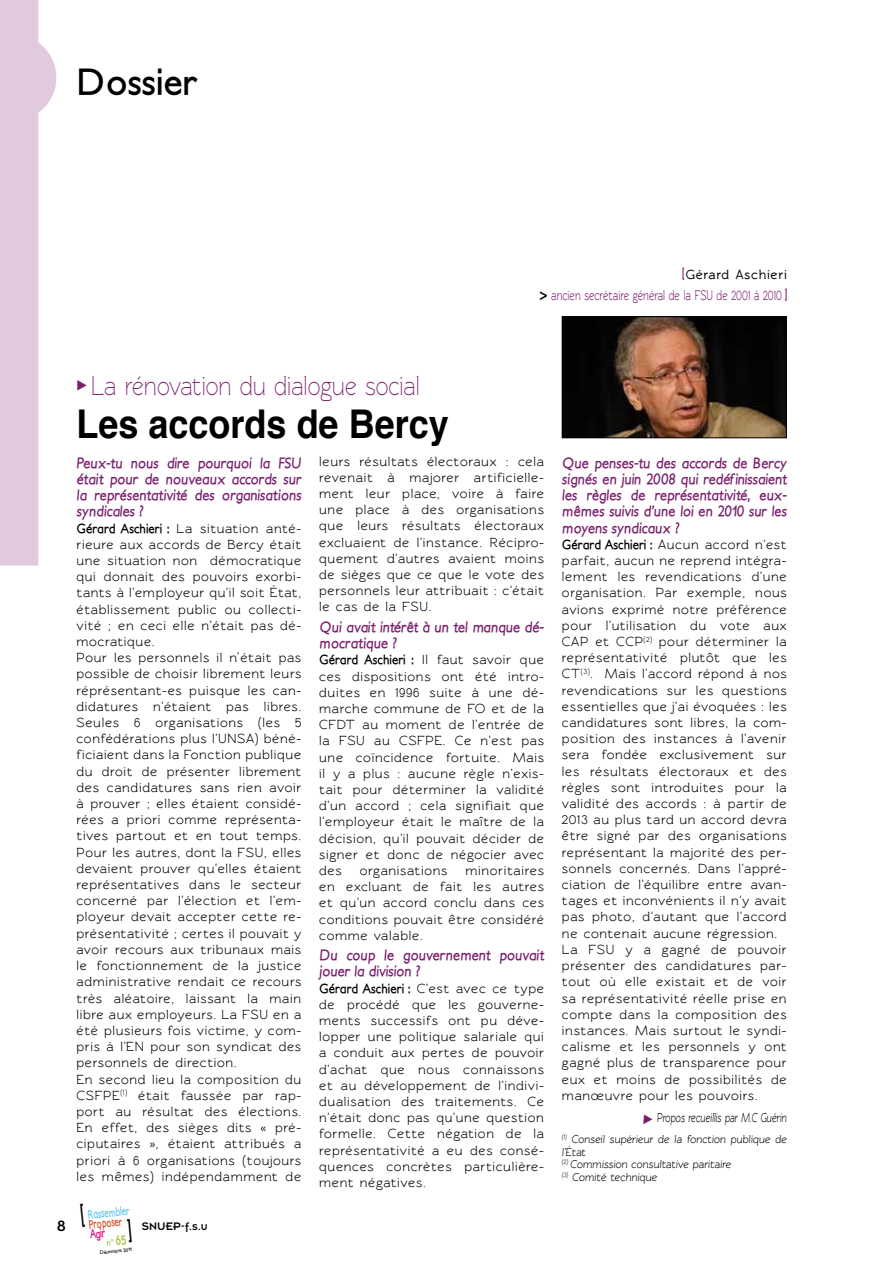
<style>
.page{position:relative;width:893px;height:1263px;background:#fff}
.page>*{position:absolute;margin:0;border:0;box-sizing:border-box;transform-origin:0 0}
.t1{font:700 39.6px "Helvetica";color:#000;scale:.91 1}
.t2{font:700 36px "Petita";letter-spacing:.005em;color:#000}
.t3{font:28.05px "Rawengulk";color:#7c206d;scale:.82 1}
.t4{font:16.5px "Insignia A";color:#000}
.t5{font:700 14.85px/16.2px "Petita";letter-spacing:.015em;color:#7c206d;text-align:justify;scale:.91 1}
.t6{font:600 14.1px "Rawengulk";letter-spacing:.005em;color:#7c206d;scale:.71 1}
.t7{font:600 13.5px/16.2px "Rawengulk";letter-spacing:.05em;color:#000;text-align:justify}
.t8{font:700 13.5px "Rawengulk";letter-spacing:.05em;color:#000}
.t9{font:700 13.2px "Petita";color:#000;scale:.91 1}
.t10{font:600 13.2px "Rawengulk";color:#000;scale:.68 1}
.t11{font:700 12.45px "Petita";color:#64c7ed;scale:.67 1}
.t12{font:700 12.45px "Petita";color:#dc5024;scale:.67 1}
.t13{font:700 12.45px "Petita";color:#e2007a;scale:.67 1}
.t14{font:12px "Insignia";color:#000}
.t15{font:600 11.55px/12.6px "Rawengulk";color:#000;scale:.91 1}
.t16{font:9.3px "Insignia";color:#a6c63f;scale:.8 1}
.t17{font:700 4.8px "Petita";color:#000}
.s1{font-family:"Fibel Sued";font-size:16.8px;color:#7c206d}
.s2{font-family:"Insignia A";font-weight:400;font-size:16.8px;color:#000}
.s3{font-family:"Fibel Sued";font-weight:700;font-size:16.8px}
.s4{font-family:"Petita";font-weight:700;font-size:13.2px}
.s5{font-size:14.85px}
.s6{font-family:"Rawengulk";font-weight:600;font-size:13.5px}
</style>
<div class="page">
<svg style="left:0;top:0;width:56px;height:566px"></svg>
<img style="left:564px;top:318px;width:221px;height:118px">
<div style="left:562px;top:316px;width:225px;height:122px;border:1px solid #000"></div>
<h2 class="t2" style="left:77px;top:59px;width:122px">Dossier</h2>
<h3 class="t3" style="left:77px;top:370px;width:420px"><sup>E</sup> La rénovation du dialogue social</h3>
<h1 class="t1" style="left:77px;top:392px;width:410px">Les accords de Bercy</h1>
<p class="t8" style="left:682px;top:266px;width:106px"><span class="s1">[</span>Gérard Aschieri</p>
<p class="t6" style="left:539px;top:287px;width:350px"><span class="s2">&gt;</span> ancien secrétaire général de la FSU de 2001 à 2010 <span class="s3">]</span></p>
<p class="t5" style="left:77px;top:455px;width:250px">Peux-tu nous dire pourquoi la FSU était pour de nouveaux accords sur la représentativité des organisations syndicales ?</p>
<p class="t7" style="left:77px;top:520px;width:226px;text-align:left"><span class="s4">Gérard Aschieri :</span> La situation anté&shy;rieure aux accords de Bercy était une situation non démocratique qui donnait des pouvoirs exorbi&shy;tants à l'employeur qu'il soit État, établissement public ou collecti&shy;vité ; en ceci elle n'était pas dé&shy;mocratique.<br>Pour les personnels il n’était pas possible de choisir librement leurs réprésentant-es puisque les can&shy;didatures n'étaient pas libres.<br>Seules 6 organisations (les 5 confédérations plus l'UNSA) béné&shy;ficiaient dans la Fonction publique du droit de présenter librement des candidatures sans rien avoir à prouver ; elles étaient considé&shy;rées a priori comme représenta&shy;tives partout et en tout temps.<br>Pour les autres, dont la FSU, elles devaient prouver qu'elles étaient représentatives dans le secteur concerné par l'élection et l'em&shy;ployeur devait accepter cette re&shy;présentativité ; certes il pouvait y avoir recours aux tribunaux mais le fonctionnement de la justice administrative rendait ce recours très aléatoire, laissant la main libre aux employeurs. La FSU en a été plusieurs fois victime, y com&shy;pris à l'EN pour son syndicat des personnels de direction.<br>En second lieu la composition du<br>CSFPE<sup>(1)</sup> était faussée par rap&shy;port au résultat des élections.<br>En effet, des sièges dits « pré&shy;ciputaires », étaient attribués a priori à 6 organisations (toujours les mêmes) indépendamment de</p>
<p class="t11" style="left:87px;top:1207px;width:63px;rotate:-6deg">Rassembler</p>
<p class="t12" style="left:88px;top:1217px;width:51px;rotate:-6deg">Proposer</p>
<p class="t13" style="left:89px;top:1227px;width:24px;rotate:-6deg">Agir</p>
<p class="t16" style="left:106px;top:1238px;width:27px;rotate:-6deg">n° <span class="s5">65</span></p>
<p class="t17" style="left:100px;top:1250px;width:34px;rotate:-6deg">Décembre 2011</p>
<p class="t4" style="left:57px;top:1218px;width:11px">8</p>
<p class="t14" style="left:142px;top:1220px;width:67px">SNUEP-f.s.u</p>
<p class="t7" style="left:319px;top:453px;width:226px">leurs résultats électoraux : cela revenait à majorer artificielle&shy;ment leur place, voire à faire une place à des organisations que leurs résultats électoraux excluaient de l'instance. Récipro&shy;quement d'autres avaient moins de sièges que ce que le vote des personnels leur attribuait : c'était le cas de la FSU.</p>
<p class="t5" style="left:319px;top:619px;width:250px">Qui avait intérêt à un tel manque dé&shy;mocratique ?</p>
<p class="t9" style="left:319px;top:652px;width:248px">Gérard Aschieri : <span class="s6">Il faut savoir que</span></p>
<p class="t7" style="left:319px;top:668px;width:226px">ces dispositions ont été intro&shy;duites en 1996 suite à une dé&shy;marche commune de FO et de la CFDT au moment de l'entrée de la FSU au CSFPE. Ce n'est pas une coïncidence fortuite. Mais il y a plus : aucune règle n'exis&shy;tait pour déterminer la validité d'un accord ; cela signifiait que l'employeur était le maître de la décision, qu'il pouvait décider de signer et donc de négocier avec des</p>
<p class="t7" style="left:319px;top:862px;width:226px;text-indent:146px">minoritaires en excluant de fait les autres et qu'un accord conclu dans ces conditions pouvait être considéré comme valable.</p>
<p class="t5" style="left:319px;top:947px;width:250px">Du coup le gouvernement pouvait jouer la division ?</p>
<p class="t9" style="left:319px;top:980px;width:248px">Gérard Aschieri : <span class="s6">C'est avec ce type</span></p>
<p class="t7" style="left:319px;top:996px;width:226px">de procédé que les gouverne&shy;ments successifs ont pu déve&shy;lopper une politique salariale qui a conduit aux pertes de pouvoir d'achat que nous connaissons et au développement de l'indivi&shy;dualisation des traitements. Ce n'était donc pas qu'une question formelle. Cette négation de la représentativité a eu des consé&shy;quences concrètes particulière&shy;ment négatives.</p>
<p class="t7" style="left:360px;top:862px;width:89px">organisations</p>
<p class="t5" style="left:562px;top:455px;width:250px">Que penses-tu des accords de Bercy signés en juin 2008 qui redéfinissaient les règles de représentativité, eux&shy;mêmes suivis d’une loi en 2010 sur les moyens syndicaux ?</p>
<p class="t7" style="left:562px;top:536px;width:226px;text-align:left"><span class="s4">Gérard Aschieri :</span> Aucun accord n'est parfait, aucun ne reprend intégra&shy;lement les revendications d'une organisation. Par exemple, nous avions exprimé notre préférence pour l'utilisation du vote aux<br>CAP et CCP<sup>(2)</sup> pour déterminer la représentativité plutôt que les<br>CT<sup>(3)</sup>. Mais l'accord répond à nos revendications sur les questions essentielles que j'ai évoquées : les candidatures sont libres, la com&shy;position des instances à l'avenir sera fondée exclusivement sur les résultats électoraux et des règles sont introduites pour la validité des accords : à partir de<br>2013 au plus tard un accord devra être signé par des organisations représentant la majorité des per&shy;sonnels concernés. Dans l'appré&shy;ciation de l'équilibre entre avan&shy;tages et inconvénients il n'y avait pas photo, d'autant que l'accord ne contenait aucune régression.<br>La FSU y a gagné de pouvoir présenter des candidatures par&shy;tout où elle existait et de voir sa représentativité réelle prise en compte dans la composition des instances. Mais surtout le syndi&shy;calisme et les personnels y ont gagné plus de transparence pour eux et moins de possibilités de manœuvre pour les pouvoirs.</p>
<p class="t10" style="left:657px;top:1110px;width:194px">Propos recueillis par M.C Guérin</p>
<p class="t15" style="left:562px;top:1133px;width:250px"><sup>(1)</sup> Conseil supérieur de la fonction publique de l'État<br><sup>(2)</sup> Commission consultative paritaire<br><sup>(3)</sup> Comité technique</p>
</div>
